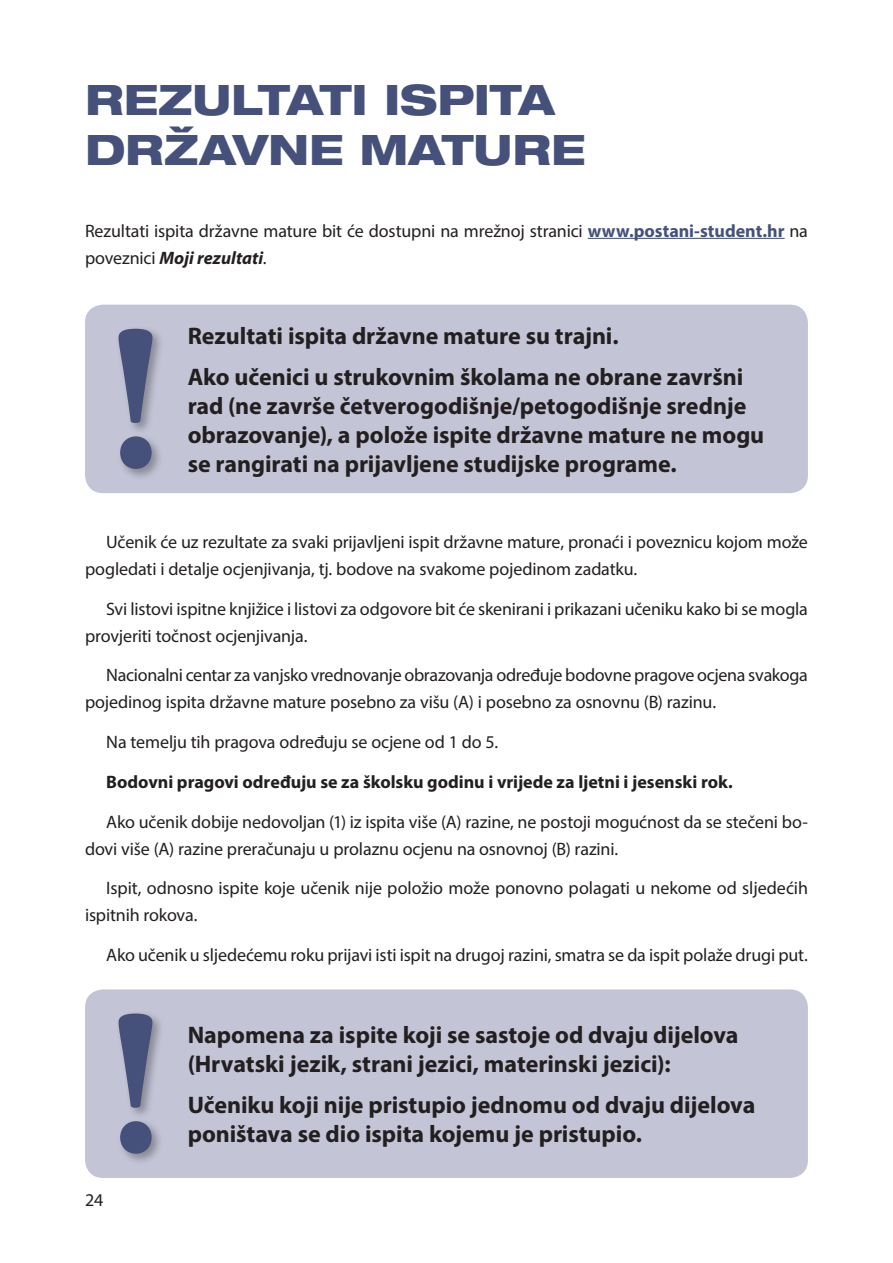
<style>
.page{position:relative;width:893px;height:1263px;background:#fff}
.page>*{position:absolute;margin:0;border:0;box-sizing:border-box;transform-origin:0 0}
.t1{font:700 207px "Minion Pro";color:#45517a}
.t2{font:800 expanded 42px/50.4px "Helvetica Neue LT Std";letter-spacing:-.005em;color:#45517a}
.t3{font:700 24px/28.8px "Myriad Pro";letter-spacing:-.005em;color:#231f20}
.t4{font:18px/27px "Myriad Pro";letter-spacing:-.01em;color:#231f20}
.t5{font:700 18px "Myriad Pro";color:#231f20}
.s1{font-weight:700;color:#45517a}
.s2{font-weight:700;font-style:italic}
</style>
<div class="page">
<hr style="left:588px;top:238px;width:197px;height:1px;background:#45517a">
<div style="left:85px;top:305px;width:723px;height:188px;background:#c3c5d7;border-radius:18px"></div>
<div style="left:115px;top:325px;width:50px;height:156px;background:#231f20;opacity:.35"></div>
<div style="left:85px;top:989px;width:723px;height:189px;background:#c3c5d7;border-radius:18px"></div>
<div style="left:115px;top:1009px;width:50px;height:157px;background:#231f20;opacity:.35"></div>
<h2 class="t2" style="left:85px;top:74px;width:502px">REZULTATI ISPITA<br>DRŽAVNE MATURE</h2>
<p class="t4" style="left:85px;top:217px;width:724px">Rezultati ispita državne mature bit će dostupni na mrežnoj stranici <span class="s1">www.postani-student.hr</span> na poveznici <span class="s2">Moji rezultati</span>.</p>
<h1 class="t1" style="left:106px;top:277px;width:60px">!</h1>
<h3 class="t3" style="left:188px;top:314px;width:557px;line-height:41.5px">Rezultati ispita državne mature su trajni.<br>Ako učenici u strukovnim školama ne obrane završni</h3>
<h3 class="t3" style="left:188px;top:391px;width:578px">rad (ne završe četverogodišnje/petogodišnje srednje obrazovanje), a polože ispite državne mature ne mogu</h3>
<h3 class="t3" style="left:188px;top:449px;width:491px">se rangirati na prijavljene studijske programe.</h3>
<p class="t4" style="left:85px;top:528px;width:724px;text-indent:21px">Učenik će uz rezultate za svaki prijavljeni ispit državne mature, pronaći i poveznicu kojom može pogledati i detalje ocjenjivanja, tj. bodove na svakome pojedinom zadatku.</p>
<p class="t4" style="left:85px;top:595px;width:724px;text-indent:21px">Svi listovi ispitne knjižice i listovi za odgovore bit će skenirani i prikazani učeniku kako bi se mogla provjeriti točnost ocjenjivanja.</p>
<p class="t4" style="left:85px;top:661px;width:724px;text-indent:21px">Nacionalni centar za vanjsko vrednovanje obrazovanja određuje bodovne pragove ocjena svakoga pojedinog ispita državne mature posebno za višu (A) i posebno za osnovnu (B) razinu.</p>
<p class="t4" style="left:106px;top:728px;width:393px">Na temelju tih pragova određuju se ocjene od 1 do 5.</p>
<p class="t5" style="left:106px;top:770px;width:628px">Bodovni pragovi određuju se za školsku godinu i vrijede za ljetni i jesenski rok.</p>
<p class="t4" style="left:85px;top:808px;width:724px;text-indent:21px">Ako učenik dobije nedovoljan (1) iz ispita više (A) razine, ne postoji mogućnost da se stečeni bo&shy;dovi više (A) razine preračunaju u prolaznu ocjenu na osnovnoj (B) razini.</p>
<p class="t4" style="left:85px;top:874px;width:724px;text-indent:21px">Ispit, odnosno ispite koje učenik nije položio može ponovno polagati u nekome od sljedećih ispitnih rokova.</p>
<p class="t4" style="left:106px;top:941px;width:703px">Ako učenik u sljedećemu roku prijavi isti ispit na drugoj razini, smatra se da ispit polaže drugi put.</p>
<h1 class="t1" style="left:106px;top:961px;width:60px">!</h1>
<p class="t4" style="left:85px;top:1186px;width:20px">24</p>
<h3 class="t3" style="left:188px;top:1020px;width:552px">Napomena za ispite koji se sastoje od dvaju dijelova (Hrvatski jezik, strani jezici, materinski jezici):</h3>
<h3 class="t3" style="left:188px;top:1090px;width:569px">Učeniku koji nije pristupio jednomu od dvaju dijelova</h3>
<h3 class="t3" style="left:188px;top:1119px;width:456px">poništava se dio ispita kojemu je pristupio.</h3>
</div>
